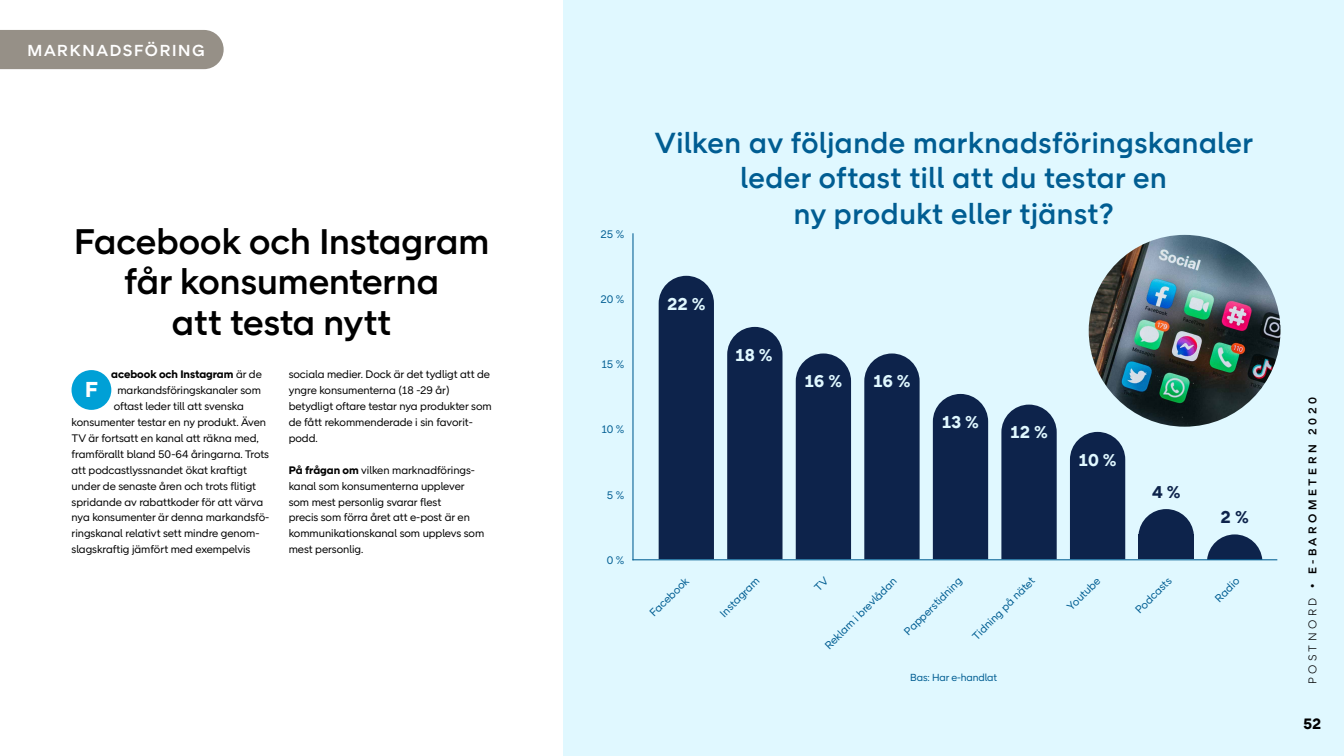
<style>
.page{position:relative;width:1344px;height:756px;background:#fff}
.page>*{position:absolute;margin:0;border:0;box-sizing:border-box;transform-origin:0 0}
.t1{font:500 36.5px/40.4px "Post Nord Sans";color:#000;text-align:center}
.t2{font:500 29.75px/35.7px "Post Nord Sans";letter-spacing:.02em;color:#005d92;text-align:center}
.t3{font:700 22.19px "Post Nord Sans";color:#fff}
.t4{font:700 17.5px "Post Nord Sans";letter-spacing:-.01em;color:#e0f8ff}
.t5{font:700 17.5px "Post Nord Sans";color:#0d234b}
.t6{font:500 16.38px "Post Nord Sans";letter-spacing:.1em;color:#fff}
.t7{font:700 15.4px "Post Nord Sans";color:#000}
.t8{font:500 11.55px "Post Nord Sans";letter-spacing:.3em;color:#000}
.t9{font:11.2px/15.9px "Post Nord Sans";letter-spacing:-.005em;color:#000}
.t10{font:11.2px "Post Nord Sans";letter-spacing:-.01em;color:#005d92}
.t11{font:700 11.2px "Post Nord Sans";letter-spacing:-.005em;color:#000}
.t12{font:10.5px "Post Nord Sans";letter-spacing:-.01em;color:#005d92}
.s1{font-weight:400}
.s2{font-weight:700}
.s3{font-weight:300}
</style>
<div class="page">
<div style="left:563px;top:0;width:781px;height:756px;background:#e0f8ff"></div>
<div style="left:72px;top:370px;width:39px;height:40px;background:#00a0d6;border-radius:50%"></div>
<hr style="left:632px;top:233px;width:2px;height:327px;background:#005d92">
<div style="left:659px;top:276px;width:55px;height:283px;background:#0d234b"></div>
<div style="left:727px;top:327px;width:56px;height:232px;background:#0d234b"></div>
<div style="left:796px;top:354px;width:55px;height:205px;background:#0d234b"></div>
<div style="left:864px;top:354px;width:56px;height:205px;background:#0d234b"></div>
<div style="left:933px;top:394px;width:55px;height:165px;background:#0d234b"></div>
<svg style="left:1001px;top:405px;width:56px;height:154px;background:#172d54"></svg>
<div style="left:1070px;top:432px;width:55px;height:127px;background:#0d234b"></div>
<div style="left:1139px;top:534px;width:55px;height:25px;background:#0d234b"></div>
<svg style="left:1207px;top:534px;width:55px;height:25px"></svg>
<svg style="left:1139px;top:509px;width:55px;height:25px"></svg>
<hr style="left:632px;top:559px;width:645px;height:1px;background:#005d92">
<img style="left:1089px;top:235px;width:192px;height:192px;border-radius:96px">
<div style="left:0;top:30px;width:224px;height:39px;background:#969087"></div>
<h3 class="t6" style="left:27px;top:41px;width:179px">MARKNADSFÖRING</h3>
<h1 class="t1" style="left:74px;top:221px;width:417px">Facebook och Instagram får konsumenterna<br>att testa nytt</h1>
<p class="t11" style="left:111px;top:367px;width:152px">acebook och Instagram <span class="s1">är de</span></p>
<p class="t9" style="left:117px;top:382px;width:145px">markandsföringskanaler som</p>
<p class="t9" style="left:114px;top:398px;width:132px">oftast leder till att svenska</p>
<p class="t9" style="left:72px;top:414px;width:196px">konsumenter testar en ny produkt. Även</p>
<p class="t9" style="left:72px;top:430px;width:189px">TV är fortsatt en kanal att räkna med,</p>
<p class="t9" style="left:72px;top:446px;width:199px">framförallt bland 50-64 åringarna. Trots</p>
<p class="t9" style="left:72px;top:462px;width:177px">att podcastlyssnandet ökat kraftigt</p>
<p class="t9" style="left:72px;top:478px;width:186px">under de senaste åren och trots flitigt</p>
<p class="t9" style="left:72px;top:494px;width:193px">spridande av rabattkoder för att värva</p>
<p class="t9" style="left:72px;top:510px;width:199px">nya konsumenter är denna markandsfö-</p>
<p class="t9" style="left:72px;top:526px;width:190px">ringskanal relativt sett mindre genom-</p>
<p class="t9" style="left:72px;top:542px;width:180px">slagskraftig jämfört med exempelvis</p>
<h3 class="t3" style="left:85px;top:376px;width:15px">F</h3>
<p class="t9" style="left:289px;top:366px;width:205px">sociala medier. Dock är det tydligt att de yngre konsumenterna (18 -29 år) betydligt oftare testar nya produkter som de fått rekommenderade i sin favorit&shy;podd.</p>
<p class="t9" style="left:289px;top:462px;width:197px"><span class="s2">På frågan om</span> vilken marknadförings&shy;kanal som konsumenterna upplever som mest personlig svarar flest<br>precis som förra året att e-post är en kommunikationskanal som upplevs som mest personlig.</p>
<p class="t10" style="left:601px;top:228px;width:25px">25 %</p>
<p class="t10" style="left:600px;top:293px;width:26px">20 %</p>
<p class="t10" style="left:602px;top:358px;width:24px">15 %</p>
<p class="t10" style="left:601px;top:423px;width:25px">10 %</p>
<p class="t10" style="left:607px;top:488px;width:19px">5 %</p>
<p class="t10" style="left:607px;top:554px;width:19px">0 %</p>
<h2 class="t2" style="left:655px;top:125px;width:600px">Vilken av följande marknadsföringskanaler leder oftast till att du testar en<br>ny produkt eller tjänst?</h2>
<h3 class="t4" style="left:667px;top:293px;width:40px">22 %</h3>
<h3 class="t4" style="left:735px;top:344px;width:39px">18 %</h3>
<h3 class="t4" style="left:805px;top:371px;width:39px">16 %</h3>
<h3 class="t4" style="left:873px;top:371px;width:39px">16 %</h3>
<h3 class="t4" style="left:942px;top:411px;width:39px">13 %</h3>
<h3 class="t4" style="left:1010px;top:422px;width:39px">12 %</h3>
<h3 class="t4" style="left:1079px;top:449px;width:39px">10 %</h3>
<h3 class="t5" style="left:1152px;top:482px;width:30px">4 %</h3>
<h3 class="t5" style="left:1221px;top:506px;width:30px">2 %</h3>
<p class="t10" style="left:647px;top:610px;width:52px;rotate:-45deg">Facebook</p>
<p class="t10" style="left:717px;top:610px;width:52px;rotate:-45deg">Instagram</p>
<p class="t10" style="left:822px;top:643px;width:98px;rotate:-45deg">Reklam i brevlådan</p>
<p class="t10" style="left:901px;top:629px;width:78px;rotate:-45deg">Papperstidning</p>
<p class="t10" style="left:970px;top:633px;width:85px;rotate:-45deg">Tidning på nätet</p>
<p class="t10" style="left:1064px;top:604px;width:43px;rotate:-45deg">Youtube</p>
<p class="t10" style="left:1133px;top:607px;width:48px;rotate:-45deg">Podcasts</p>
<p class="t10" style="left:1212px;top:595px;width:31px;rotate:-45deg">Radio</p>
<p class="t12" style="left:910px;top:671px;width:88px">Bas: Har e-handlat</p>
<p class="t8" style="left:1306px;top:684px;width:288px;rotate:-90deg"><span class="s3">POSTNORD</span> • E-BAROMETERN 2020</p>
<h3 class="t7" style="left:1303px;top:714px;width:20px">52</h3>
</div>
